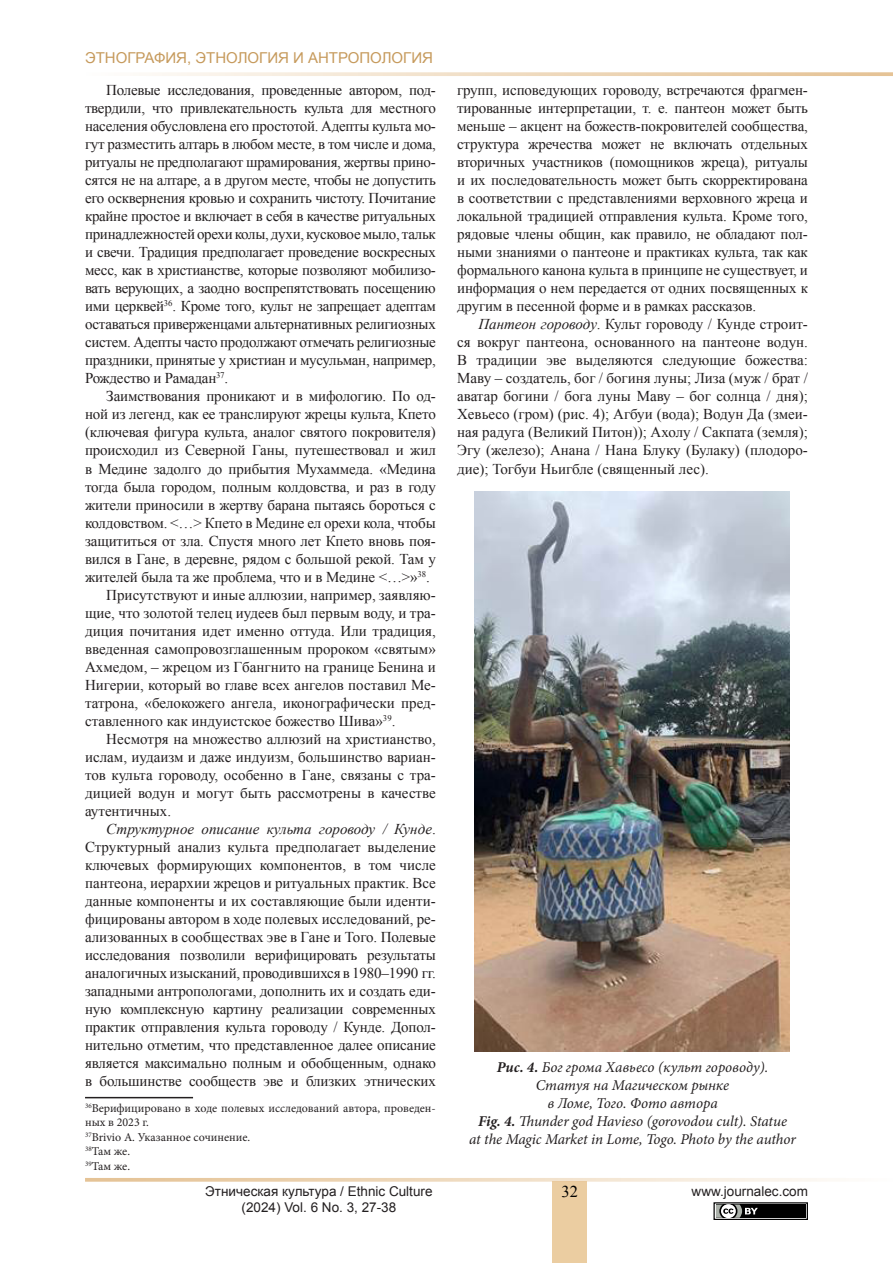
<style>
.page{position:relative;width:893px;height:1263px;background:#fff}
.page>*{position:absolute;margin:0;border:0;box-sizing:border-box;transform-origin:0 0}
.t1{font:16.5px "Times New Roman";color:#000}
.t2{font:15px/18px "Times New Roman";letter-spacing:-.01em;color:#231f20;text-align:justify}
.t3{font:italic 15px/18px "Minion Pro";letter-spacing:-.005em;color:#231f20;text-align:center}
.t4{font:15px "Arial";color:#c69a5c}
.t5{font:13.5px/16.2px "Arial";color:#231f20;text-align:center}
.t6{font:12px/14.4px "Minion Pro";color:#231f20}
.s1{font-style:italic}
.s2{font-weight:700}
</style>
<div class="page">
<div style="left:553px;top:1182px;width:34px;height:81px;background:#ebcda1"></div>
<svg style="left:149px;top:72px;width:744px;height:4px"></svg>
<svg style="left:85px;top:1178px;width:745px;height:4px"></svg>
<div style="left:714px;top:1203px;width:93px;height:16px;background:#f4f5f4"></div>
<div style="left:713px;top:1202px;width:95px;height:18px;border:1px solid #000"></div>
<div style="left:716px;top:1204px;width:90px;height:14px;background:#000"></div>
<svg style="left:716px;top:1204px;width:42px;height:14px"></svg>
<hr style="left:85px;top:1097px;width:108px;height:1px;background:#231f20">
<img style="left:474px;top:491px;width:315px;height:560px">
<p class="t4" style="left:85px;top:48px;width:349px">ЭТНОГРАФИЯ, ЭТНОЛОГИЯ И АНТРОПОЛОГИЯ</p>
<p class="t2" style="left:85px;top:81px;width:352px;text-indent:21px">Полевые исследования, проведенные автором, под&shy;твердили, что привлекательность культа для местного населения обусловлена его простотой. Адепты культа мо&shy;гут разместить алтарь в любом месте, в том числе и дома, ритуалы не предполагают шрамирования, жертвы прино&shy;сятся не на алтаре, а в другом месте, чтобы не допустить его осквернения кровью и сохранить чистоту. Почитание крайне простое и включает в себя в качестве ритуальных принадлежностей орехи колы, духи, кусковое мыло, тальк и свечи. Традиция предполагает проведение воскресных месс, как в христианстве, которые позволяют мобилизо&shy;вать верующих, а заодно воспрепятствовать посещению ими церквей<sup>36</sup>. Кроме того, культ не запрещает адептам оставаться приверженцами альтернативных религиозных систем. Адепты часто продолжают отмечать религиозные праздники, принятые у христиан и мусульман, например, Рождество и Рамадан<sup>37</sup>.</p>
<p class="t2" style="left:85px;top:387px;width:352px;text-indent:21px">Заимствования проникают и в мифологию. По од&shy;ной из легенд, как ее транслируют жрецы культа, Кпето (ключевая фигура культа, аналог святого покровителя) происходил из Северной Ганы, путешествовал и жил в Медине задолго до прибытия Мухаммеда. «Медина тогда была городом, полным колдовства, и раз в году жители приносили в жертву барана пытаясь бороться с колдовством. &lt;…&gt; Кпето в Медине ел орехи кола, чтобы защититься от зла. Спустя много лет Кпето вновь поя&shy;вился в Гане, в деревне, рядом с большой рекой. Там у жителей была та же проблема, что и в Медине &lt;…&gt;»<sup>38</sup>.</p>
<p class="t2" style="left:85px;top:585px;width:352px;text-indent:21px">Присутствуют и иные аллюзии, например, заявляю&shy;щие, что золотой телец иудеев был первым воду, и тра&shy;диция почитания идет именно оттуда. Или традиция, введенная самопровозглашенным пророком «святым» Ахмедом, – жрецом из Гбангнито на границе Бенина и Нигерии, который во главе всех ангелов поставил Ме&shy;татрона, «белокожего ангела, иконографически пред&shy;ставленного как индуистское божество Шива»<sup>39</sup>.</p>
<p class="t2" style="left:85px;top:729px;width:352px;text-indent:21px">Несмотря на множество аллюзий на христианство, ислам, иудаизм и даже индуизм, большинство вариан&shy;тов культа гороводу, особенно в Гане, связаны с тра&shy;дицией водун и могут быть рассмотрены в качестве аутентичных.</p>
<p class="t2" style="left:85px;top:819px;width:352px;text-indent:21px"><span class="s1">Структурное описание культа гороводу / Кунде</span>.<br>Структурный анализ культа предполагает выделение ключевых формирующих компонентов, в том числе пантеона, иерархии жрецов и ритуальных практик. Все данные компоненты и их составляющие были иденти&shy;фицированы автором в ходе полевых исследований, ре&shy;ализованных в сообществах эве в Гане и Того. Полевые исследования позволили верифицировать результаты аналогичных изысканий, проводившихся в 1980–1990 гг. западными антропологами, дополнить их и создать еди&shy;ную комплексную картину реализации современных практик отправления культа гороводу / Кунде. Допол&shy;нительно отметим, что представленное далее описание является максимально полным и обобщенным, однако в большинстве сообществ эве и близких этнических</p>
<p class="t6" style="left:85px;top:1101px;width:352px"><sup>36</sup>Верифицировано в ходе полевых исследований автора, проведен&shy;ных в 2023 г.</p>
<p class="t6" style="left:85px;top:1130px;width:167px"><sup>37</sup>Brivio A. Указанное сочинение.</p>
<p class="t6" style="left:85px;top:1144px;width:47px"><sup>38</sup>Там же.</p>
<p class="t6" style="left:85px;top:1159px;width:47px"><sup>39</sup>Там же.</p>
<p class="t2" style="left:457px;top:81px;width:352px">групп, исповедующих гороводу, встречаются фрагмен&shy;тированные интерпретации, т. е. пантеон может быть меньше – акцент на божеств-покровителей сообщества, структура жречества может не включать отдельных вторичных участников (помощников жреца), ритуалы и их последовательность может быть скорректирована в соответствии с представлениями верховного жреца и локальной традицией отправления культа. Кроме того, рядовые члены общин, как правило, не обладают пол&shy;ными знаниями о пантеоне и практиках культа, так как формального канона культа в принципе не существует, и информация о нем передается от одних посвященных к другим в песенной форме и в рамках рассказов.</p>
<p class="t2" style="left:457px;top:315px;width:352px;text-indent:21px"><span class="s1">Пантеон гороводу</span>. Культ гороводу / Кунде строит&shy;ся вокруг пантеона, основанного на пантеоне водун.<br>В традиции эве выделяются следующие божества:<br>Маву – создатель, бог / богиня луны; Лиза (муж / брат / аватар богини / бога луны Маву – бог солнца / дня); Хевьесо (гром) (рис. 4); Агбуи (вода); Водун Да (змеи&shy;ная радуга (Великий Питон)); Ахолу / Сакпата (земля); Эгу (железо); Анана / Нана Блуку (Булаку) (плодоро&shy;дие); Тогбуи Ньигбле (священный лес).</p>
<p class="t3" style="left:497px;top:1058px;width:273px"><span class="s2">Рис. 4.</span> Бог грома Хавьесо (культ гороводу).<br>Статуя на Магическом рынке</p>
<p class="t3" style="left:547px;top:1094px;width:172px">в Ломе, Того. Фото автора</p>
<p class="t3" style="left:469px;top:1112px;width:328px"><span class="s2">Fig. 4.</span> Thunder god Havieso (gorovodou cult). Statue<br>at the Magic Market in Lome, Togo. Photo by the author</p>
<p class="t5" style="left:205px;top:1183px;width:229px">Этническая культура / Ethnic Culture (2024) Vol. 6 No. 3, 27-38</p>
<p class="t1" style="left:562px;top:1181px;width:18px">32</p>
<p class="t5" style="left:692px;top:1183px;width:118px">www.journalec.com</p>
</div>
